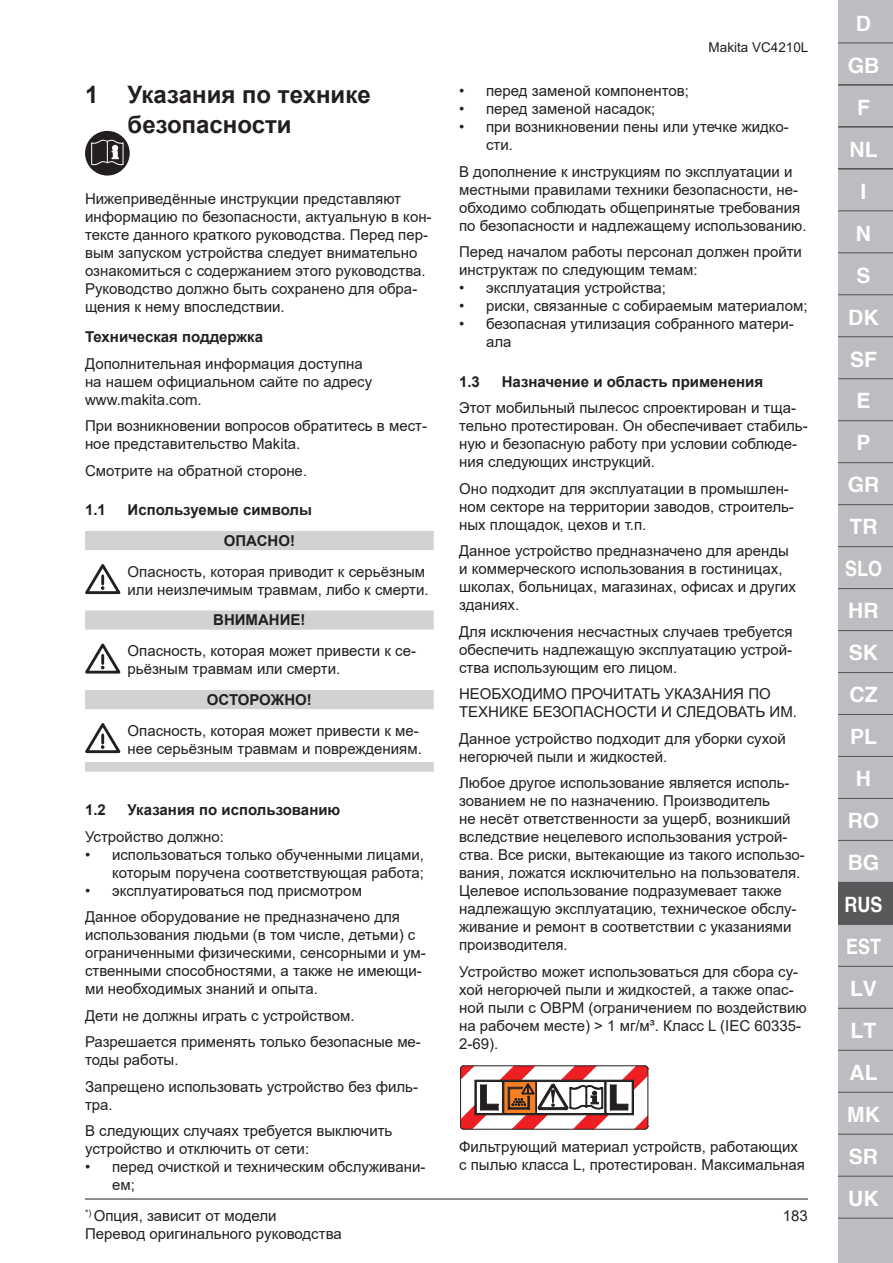
<style>
.page{position:relative;width:893px;height:1263px;background:#fff}
.page>*{position:absolute;margin:0;border:0;box-sizing:border-box;transform-origin:0 0}
.t1{font:700 24px/30px "Arial";color:#231f20}
.t2{font:700 21.15px/42px "Helvetica";color:#fff;text-align:center}
.t3{font:15px/18px "Arial";color:#231f20}
.t4{font:700 15px/30.8px "Arial";color:#231f20}
.t5{font:13.5px "Arial";color:#231f20}
</style>
<div class="page">
<hr style="left:85px;top:1199px;width:723px;height:1px;background:#231f20">
<div style="left:838px;top:1198px;width:55px;height:65px;background:#bcbdc0"></div>
<div style="left:838px;top:1px;width:55px;height:1197px;background:#bcbdc0"></div>
<div style="left:838px;top:882px;width:55px;height:42px;background:#57585a"></div>
<hr style="left:838px;top:42px;width:55px;height:1px;background:#57585a">
<hr style="left:838px;top:210px;width:55px;height:1px;background:#57585a">
<hr style="left:838px;top:252px;width:55px;height:1px;background:#57585a">
<hr style="left:838px;top:294px;width:55px;height:1px;background:#57585a">
<hr style="left:838px;top:336px;width:55px;height:1px;background:#57585a">
<hr style="left:838px;top:378px;width:55px;height:1px;background:#57585a">
<hr style="left:838px;top:420px;width:55px;height:1px;background:#57585a">
<hr style="left:838px;top:462px;width:55px;height:1px;background:#57585a">
<hr style="left:838px;top:504px;width:55px;height:1px;background:#57585a">
<hr style="left:838px;top:546px;width:55px;height:1px;background:#57585a">
<hr style="left:838px;top:588px;width:55px;height:1px;background:#57585a">
<hr style="left:838px;top:630px;width:55px;height:1px;background:#57585a">
<hr style="left:838px;top:672px;width:55px;height:1px;background:#57585a">
<hr style="left:838px;top:714px;width:55px;height:1px;background:#57585a">
<hr style="left:838px;top:756px;width:55px;height:1px;background:#57585a">
<hr style="left:838px;top:798px;width:55px;height:1px;background:#57585a">
<hr style="left:838px;top:840px;width:55px;height:1px;background:#57585a">
<hr style="left:838px;top:966px;width:55px;height:1px;background:#57585a">
<hr style="left:838px;top:1008px;width:55px;height:1px;background:#57585a">
<hr style="left:838px;top:1050px;width:55px;height:1px;background:#57585a">
<hr style="left:838px;top:1092px;width:55px;height:1px;background:#57585a">
<hr style="left:838px;top:1134px;width:55px;height:1px;background:#57585a">
<hr style="left:838px;top:1176px;width:55px;height:1px;background:#57585a">
<hr style="left:838px;top:1217px;width:55px;height:2px;background:#57585a">
<hr style="left:838px;top:168px;width:55px;height:1px;background:#231f20">
<hr style="left:838px;top:84px;width:55px;height:1px;background:#231f20">
<hr style="left:838px;top:126px;width:55px;height:1px;background:#231f20">
<hr style="left:838px;top:924px;width:55px;height:1px;background:#57585a">
<div style="left:85px;top:531px;width:349px;height:19px;background:#d1d2d4"></div>
<div style="left:85px;top:610px;width:349px;height:20px;background:#d1d2d4"></div>
<div style="left:85px;top:690px;width:349px;height:19px;background:#d1d2d4"></div>
<div style="left:85px;top:762px;width:349px;height:10px;background:#d1d2d4"></div>
<div style="left:85px;top:131px;width:45px;height:45px;background:#231f20;border-radius:50%"></div>
<svg style="left:91px;top:137px;width:33px;height:29px"></svg>
<svg style="left:85px;top:564px;width:36px;height:30px"></svg>
<svg style="left:85px;top:643px;width:36px;height:31px"></svg>
<svg style="left:85px;top:723px;width:36px;height:30px"></svg>
<svg style="left:460px;top:1065px;width:189px;height:65px"></svg>
<h1 class="t1" style="left:128px;top:80px;width:245px;text-indent:-43px">1 Указания по технике безопасности</h1>
<p class="t3" style="left:85px;top:189px;width:348px">Нижеприведённые инструкции представляют информацию по безопасности, актуальную в кон&shy;тексте данного краткого руководства. Перед пер&shy;вым запуском устройства следует внимательно ознакомиться с содержанием этого руководства.<br>Руководство должно быть сохранено для обра&shy;щения к нему впоследствии.</p>
<p class="t4" style="left:85px;top:322px;width:179px">Техническая поддержка</p>
<p class="t3" style="left:85px;top:354px;width:289px">Дополнительная информация доступна на нашем официальном сайте по адресу www.makita.com.</p>
<p class="t3" style="left:85px;top:417px;width:344px">При возникновении вопросов обратитесь в мест&shy;ное представительство Makita.</p>
<p class="t3" style="left:85px;top:461px;width:224px">Смотрите на обратной стороне.</p>
<p class="t4" style="left:85px;top:495px;width:22px">1.1</p>
<p class="t4" style="left:224px;top:495px;width:90px;text-indent:-96px">Используемые символы<br>ОПАСНО!</p>
<p class="t3" style="left:128px;top:562px;width:302px">Опасность, которая приводит к серьёзным или неизлечимым травмам, либо к смерти.</p>
<p class="t4" style="left:213px;top:605px;width:94px">ВНИМАНИЕ!</p>
<p class="t3" style="left:128px;top:642px;width:290px">Опасность, которая может привести к се&shy;рьёзным травмам или смерти.</p>
<p class="t4" style="left:207px;top:685px;width:106px">ОСТОРОЖНО!</p>
<p class="t3" style="left:128px;top:721px;width:296px">Опасность, которая может привести к ме&shy;нее серьёзным травмам и повреждениям.</p>
<p class="t4" style="left:85px;top:795px;width:22px">1.2</p>
<p class="t4" style="left:128px;top:795px;width:214px">Указания по использованию</p>
<p class="t3" style="left:85px;top:827px;width:140px">Устройство должно:</p>
<p class="t3" style="left:85px;top:847px;width:340px;text-align:right">• использоваться только обученными лицами, которым поручена соответствующая работа;</p>
<p class="t3" style="left:85px;top:878px;width:317px;line-height:26.5px">• эксплуатироваться под присмотром<br>Данное оборудование не предназначено для</p>
<p class="t3" style="left:85px;top:926px;width:342px">использования людьми (в том числе, детьми) с ограниченными физическими, сенсорными и ум&shy;ственными способностями, а также не имеющи&shy;ми необходимых знаний и опыта.</p>
<p class="t3" style="left:85px;top:1002px;width:337px;line-height:26.5px">Дети не должны играть с устройством.<br>Разрешается применять только безопасные ме-</p>
<p class="t3" style="left:85px;top:1046px;width:335px;line-height:26.5px">тоды работы.<br>Запрещено использовать устройство без филь-</p>
<p class="t3" style="left:85px;top:1091px;width:309px;line-height:26.5px">тра.<br>В следующих случаях требуется выключить</p>
<p class="t3" style="left:85px;top:1140px;width:226px">устройство и отключить от сети:</p>
<p class="t3" style="left:112px;top:1159px;width:315px;text-indent:-27px">• перед очисткой и техническим обслуживани&shy;ем;</p>
<p class="t5" style="left:709px;top:43px;width:101px">Makita VC4210L</p>
<p class="t3" style="left:459px;top:84px;width:231px">• перед заменой компонентов;</p>
<p class="t3" style="left:459px;top:102px;width:198px">• перед заменой насадок;</p>
<p class="t3" style="left:486px;top:120px;width:304px;text-indent:-27px">• при возникновении пены или утечке жидко&shy;сти.</p>
<p class="t3" style="left:459px;top:163px;width:349px">В дополнение к инструкциям по эксплуатации и местными правилами техники безопасности, не&shy;обходимо соблюдать общепринятые требования по безопасности и надлежащему использованию.</p>
<p class="t3" style="left:459px;top:243px;width:344px">Перед началом работы персонал должен пройти инструктаж по следующим темам:</p>
<p class="t3" style="left:459px;top:281px;width:208px">• эксплуатация устройства;</p>
<p class="t3" style="left:459px;top:299px;width:350px">• риски, связанные с собираемым материалом;</p>
<p class="t3" style="left:486px;top:317px;width:309px;text-indent:-27px">• безопасная утилизация собранного матери&shy;ала</p>
<p class="t4" style="left:459px;top:366px;width:22px">1.3</p>
<p class="t4" style="left:502px;top:366px;width:263px">Назначение и область применения</p>
<p class="t3" style="left:459px;top:399px;width:350px">Этот мобильный пылесос спроектирован и тща&shy;тельно протестирован. Он обеспечивает стабиль&shy;ную и безопасную работу при условии соблюде&shy;ния следующих инструкций.</p>
<p class="t3" style="left:459px;top:479px;width:336px">Оно подходит для эксплуатации в промышлен&shy;ном секторе на территории заводов, строитель&shy;ных площадок, цехов и т.п.</p>
<p class="t3" style="left:459px;top:542px;width:338px">Данное устройство предназначено для аренды и коммерческого использования в гостиницах, школах, больницах, магазинах, офисах и других зданиях.</p>
<p class="t3" style="left:459px;top:622px;width:335px;text-align:justify">Для исключения несчастных случаев требуется обеспечить надлежащую эксплуатацию устрой&shy;ства использующим его лицом.</p>
<p class="t3" style="left:459px;top:685px;width:339px">НЕОБХОДИМО ПРОЧИТАТЬ УКАЗАНИЯ ПО<br>ТЕХНИКЕ БЕЗОПАСНОСТИ И СЛЕДОВАТЬ ИМ.</p>
<p class="t3" style="left:459px;top:729px;width:328px">Данное устройство подходит для уборки сухой негорючей пыли и жидкостей.</p>
<p class="t3" style="left:459px;top:774px;width:347px">Любое другое использование является исполь&shy;зованием не по назначению. Производитель<br>не несёт ответственности за ущерб, возникший вследствие нецелевого использования устрой&shy;ства. Все риски, вытекающие из такого использо&shy;вания, ложатся исключительно на пользователя.<br>Целевое использование подразумевает также надлежащую эксплуатацию, техническое обслу&shy;живание и ремонт в соответствии с указаниями производителя.</p>
<p class="t3" style="left:459px;top:962px;width:349px">Устройство может использоваться для сбора су&shy;хой негорючей пыли и жидкостей, а также опас&shy;ной пыли с ОВРМ (ограничением по воздействию на рабочем месте) &gt; 1 мг/м³. Класс L (IEC 60335- 2-69).</p>
<p class="t3" style="left:459px;top:1138px;width:347px">Фильтрующий материал устройств, работающих с пылью класса L, протестирован. Максимальная</p>
<p class="t3" style="left:85px;top:1206px;width:258px"><sup>*)</sup> Опция, зависит от модели<br>Перевод оригинального руководства</p>
<p class="t3" style="left:783px;top:1208px;width:27px">183</p>
<h2 class="t2" style="left:844px;top:2px;width:39px">D<br>GB<br>F<br>NL<br>I<br>N<br>S<br>DK<br>SF<br>E<br>P<br>GR<br>TR<br>SLO<br>HR<br>SK<br>CZ<br>PL<br>H<br>RO<br>BG<br>RUS<br>EST<br>LV<br>LT<br>AL<br>MK<br>SR<br>UK</h2>
</div>
